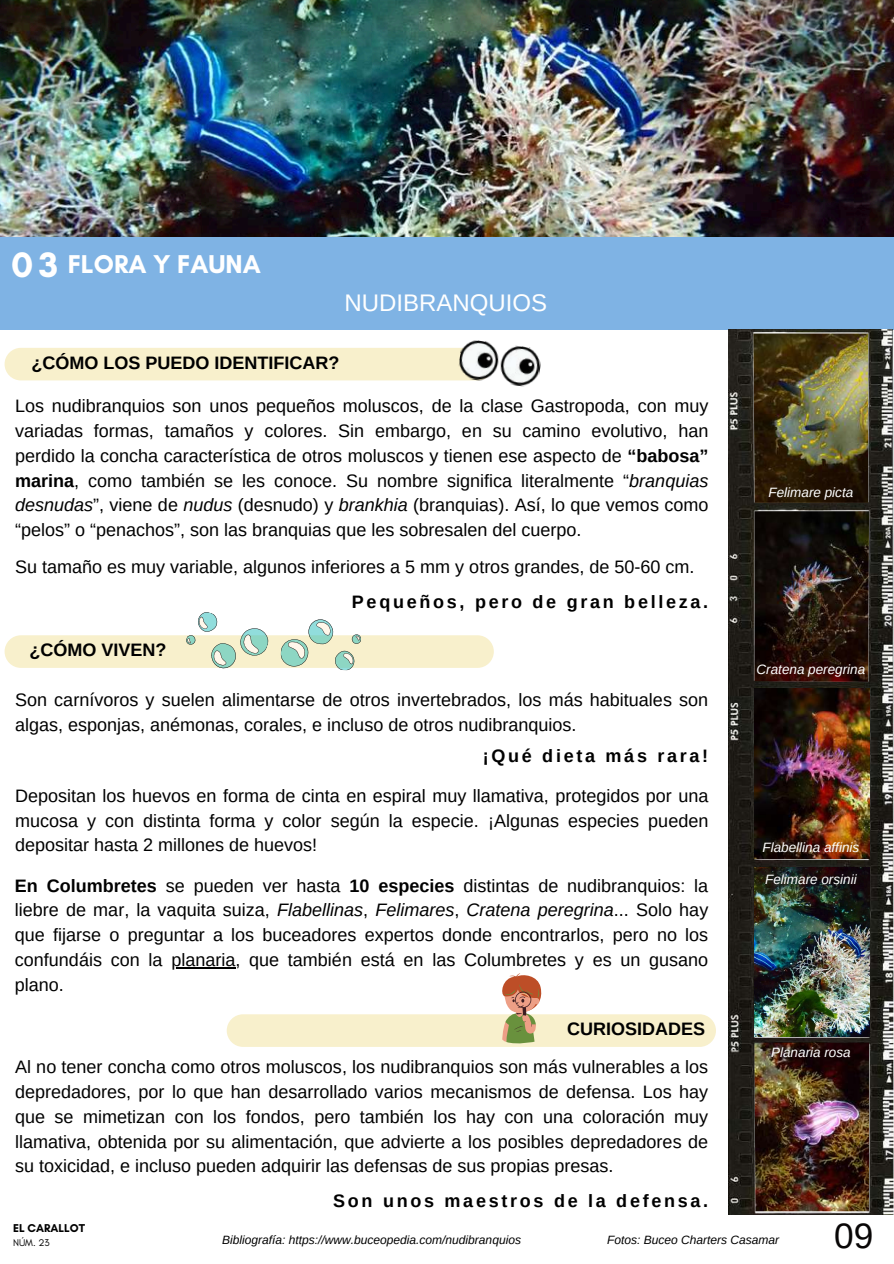
<style>
.page{position:relative;width:894px;height:1264px;background:#fff}
.page>*{position:absolute;margin:0;border:0;box-sizing:border-box;transform-origin:0 0}
.t1{font:35.25px "Arimo";color:#080606}
.t2{font:700 26.25px "Glacial Indifference";color:#fff}
.t3{font:24px "Arimo";color:#fff}
.t4{font:18px/24.8px "Arimo";color:#000;text-align:justify}
.t5{font:700 18px "Arimo";letter-spacing:.15em;color:#000}
.t6{font:700 18px "Arimo";color:#000}
.t7{font:italic 13.5px "Arimo";color:#fff}
.t8{font:italic 12px "Arimo";color:#000}
.t9{font:700 11.55px "Glacial Indifference";color:#000}
.t10{font:9.9px "Glacial Indifference";color:#000}
.s1{font-size:36px}
.s2{font-weight:700}
.s3{font-style:italic}
</style>
<div class="page">
<div style="left:0;top:236px;width:893px;height:93px;background:#7fb3e4"></div>
<img style="left:0;top:0;width:892px;height:236px">
<div style="left:5px;top:635px;width:488px;height:33px;background:#f8f0cc;border-radius:16px"></div>
<svg style="left:181px;top:612px;width:91px;height:57px"></svg>
<svg style="left:280px;top:619px;width:82px;height:52px"></svg>
<hr style="left:171px;top:967px;width:64px;height:1px;background:#000">
<div style="left:5px;top:348px;width:488px;height:32px;background:#f8f0cc;border-radius:16px"></div>
<img style="left:457px;top:340px;width:84px;height:47px">
<div style="left:227px;top:1014px;width:488px;height:32px;background:#f8f0cc;border-radius:16px"></div>
<svg style="left:499px;top:973px;width:44px;height:71px"></svg>
<img style="left:728px;top:329px;width:165px;height:885px">
<img style="left:753px;top:333px;width:114px;height:170px">
<img style="left:754px;top:511px;width:114px;height:171px">
<img style="left:754px;top:688px;width:114px;height:171px">
<img style="left:754px;top:867px;width:114px;height:169px">
<img style="left:754px;top:1042px;width:114px;height:169px">
<h2 class="t2" style="left:11px;top:248px;width:251px"><span class="s1">03</span> FLORA Y FAUNA</h2>
<h3 class="t3" style="left:344px;top:289px;width:204px">NUDIBRANQUIOS</h3>
<p class="t6" style="left:32px;top:353px;width:309px">¿CÓMO LOS PUEDO IDENTIFICAR?</p>
<p class="t4" style="left:15px;top:393px;width:694px">Los nudibranquios son unos pequeños moluscos, de la clase Gastropoda, con muy variadas formas, tamaños y colores. Sin embargo, en su camino evolutivo, han perdido la concha característica de otros moluscos y tienen ese aspecto de <span class="s2">“babosa” marina</span>, como también se les conoce. Su nombre significa literalmente “<span class="s3">branquias desnudas</span>”, viene de <span class="s3">nudus</span> (desnudo) y <span class="s3">brankhia</span> (branquias). Así, lo que vemos como “pelos” o “penachos”, son las branquias que les sobresalen del cuerpo.</p>
<p class="t4" style="left:15px;top:554px;width:680px">Su tamaño es muy variable, algunos inferiores a 5 mm y otros grandes, de 50-60 cm.</p>
<p class="t6" style="left:29px;top:639px;width:138px">¿CÓMO VIVEN?</p>
<p class="t5" style="left:352px;top:591px;width:358px">Pequeños, pero de gran belleza.</p>
<p class="t4" style="left:15px;top:687px;width:694px">Son carnívoros y suelen alimentarse de otros invertebrados, los más habituales son algas, esponjas, anémonas, corales, e incluso de otros nudibranquios.</p>
<p class="t5" style="left:482px;top:745px;width:227px">¡Qué dieta más rara!</p>
<p class="t4" style="left:15px;top:783px;width:694px">Depositan los huevos en forma de cinta en espiral muy llamativa, protegidos por una mucosa y con distinta forma y color según la especie. ¡Algunas especies pueden depositar hasta 2 millones de huevos!</p>
<p class="t4" style="left:15px;top:873px;width:694px"><span class="s2">En Columbretes</span> se pueden ver hasta <span class="s2">10 especies</span> distintas de nudibranquios: la liebre de mar, la vaquita suiza, <span class="s3">Flabellinas</span>, <span class="s3">Felimares</span>, <span class="s3">Cratena peregrina</span>... Solo hay que fijarse o preguntar a los buceadores expertos donde encontrarlos, pero no los confundáis con la planaria, que también está en las Columbretes y es un gusano plano.</p>
<p class="t6" style="left:567px;top:1018px;width:139px">CURIOSIDADES</p>
<p class="t4" style="left:15px;top:1054px;width:694px">Al no tener concha como otros moluscos, los nudibranquios son más vulnerables a los depredadores, por lo que han desarrollado varios mecanismos de defensa. Los hay que se mimetizan con los fondos, pero también los hay con una coloración muy llamativa, obtenida por su alimentación, que advierte a los posibles depredadores de su toxicidad, e incluso pueden adquirir las defensas de sus propias presas.</p>
<p class="t5" style="left:333px;top:1190px;width:376px">Son unos maestros de la defensa.</p>
<p class="t7" style="left:768px;top:485px;width:86px">Felimare picta</p>
<p class="t7" style="left:756px;top:661px;width:110px">Cratena peregrina</p>
<p class="t7" style="left:762px;top:839px;width:98px">Flabellina affinis</p>
<p class="t7" style="left:765px;top:872px;width:93px">Felimare orsinii</p>
<p class="t7" style="left:770px;top:1044px;width:81px">Planaria rosa</p>
<p class="t9" style="left:13px;top:1220px;width:73px">EL CARALLOT</p>
<p class="t10" style="left:13px;top:1236px;width:38px">NÚM. 23</p>
<p class="t8" style="left:222px;top:1233px;width:300px">Bibliografía: https://www.buceopedia.com/nudibranquios</p>
<p class="t8" style="left:607px;top:1233px;width:173px">Fotos: Buceo Charters Casamar</p>
<h1 class="t1" style="left:833px;top:1215px;width:41px">09</h1>
</div>
